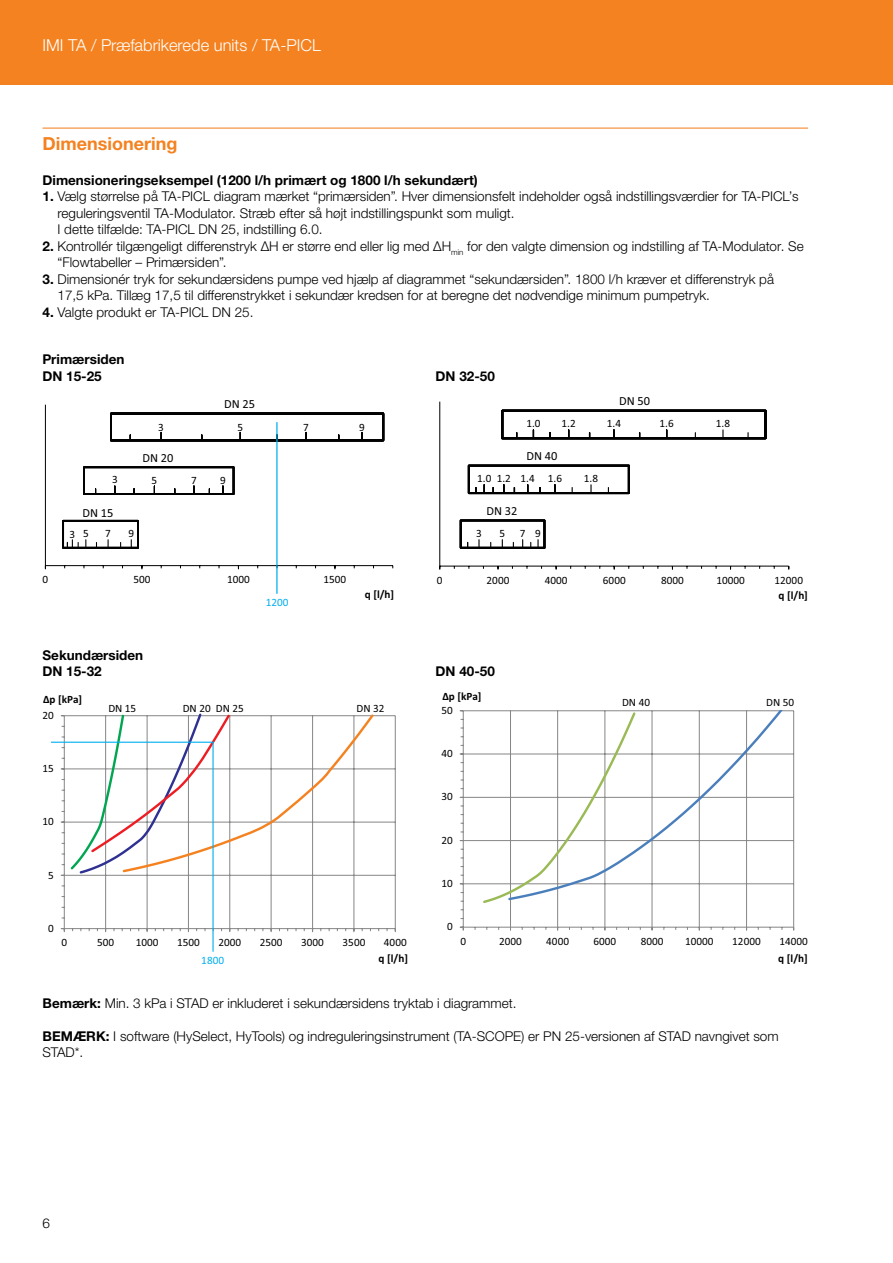
<style>
.page{position:relative;width:893px;height:1263px;background:#fff}
.page>*{position:absolute;margin:0;border:0;box-sizing:border-box;transform-origin:0 0}
.t1{font:700 18px "Helvetica Neue LTW1 G";color:#f58220}
.t2{font:300 16.5px "Helvetica Neue LTW1 G";color:#fff}
.t3{font:300 13.5px/16.5px "Helvetica Neue LTW1 G";color:#000}
.t4{font:700 13.5px/16.5px "Helvetica Neue LTW1 G";color:#000}
.t5{font:12.45px "Calibri";letter-spacing:.005em;color:#010101}
.t6{font:12.45px "Calibri";letter-spacing:.005em;color:#000}
.t7{font:11.25px "Calibri";color:#010101}
.t8{font:11.25px "Calibri";color:#000}
.t9{font:700 11.25px "Calibri";color:#010101}
.t10{font:11.25px "Calibri";color:#00aeef}
.t11{font:700 11.25px "Calibri";color:#000}
.s1{font-weight:700}
</style>
<div class="page">
<div style="left:0;top:0;width:893px;height:85px;background:#f58220"></div>
<hr style="left:43px;top:128px;width:765px;height:1px;background:#f58220">
<hr style="left:45px;top:405px;width:1px;height:161px;background:#010101">
<hr style="left:45px;top:565px;width:348px;height:1px;background:#010101">
<svg style="left:62px;top:412px;width:323px;height:137px"></svg>
<hr style="left:276px;top:422px;width:2px;height:172px;background:#00aeef">
<hr style="left:439px;top:402px;width:1px;height:164px;background:#000">
<hr style="left:440px;top:566px;width:349px;height:1px;background:#000">
<svg style="left:459px;top:409px;width:308px;height:140px"></svg>
<hr style="left:64px;top:715px;width:331px;height:1px;background:#868686">
<hr style="left:64px;top:769px;width:331px;height:1px;background:#868686">
<hr style="left:64px;top:822px;width:331px;height:1px;background:#868686">
<hr style="left:64px;top:875px;width:331px;height:1px;background:#868686">
<hr style="left:395px;top:716px;width:1px;height:212px;background:#868686">
<hr style="left:354px;top:716px;width:1px;height:212px;background:#868686">
<hr style="left:312px;top:716px;width:1px;height:212px;background:#868686">
<hr style="left:271px;top:716px;width:1px;height:212px;background:#868686">
<hr style="left:230px;top:716px;width:1px;height:212px;background:#868686">
<hr style="left:188px;top:716px;width:1px;height:212px;background:#868686">
<hr style="left:147px;top:716px;width:1px;height:212px;background:#868686">
<hr style="left:105px;top:716px;width:1px;height:212px;background:#868686">
<hr style="left:64px;top:716px;width:1px;height:212px;background:#868686">
<hr style="left:64px;top:928px;width:331px;height:1px;background:#868686">
<svg style="left:61px;top:713px;width:315px;height:163px"></svg>
<hr style="left:51px;top:742px;width:163px;height:1px;background:#00aeef">
<hr style="left:212px;top:742px;width:2px;height:210px;background:#00aeef">
<hr style="left:463px;top:710px;width:331px;height:1px;background:#868686">
<hr style="left:463px;top:754px;width:331px;height:1px;background:#868686">
<hr style="left:463px;top:797px;width:331px;height:1px;background:#868686">
<hr style="left:463px;top:840px;width:331px;height:1px;background:#868686">
<hr style="left:463px;top:883px;width:331px;height:1px;background:#868686">
<hr style="left:793px;top:711px;width:1px;height:216px;background:#868686">
<hr style="left:746px;top:711px;width:1px;height:216px;background:#868686">
<hr style="left:699px;top:711px;width:1px;height:216px;background:#868686">
<hr style="left:652px;top:711px;width:1px;height:216px;background:#868686">
<hr style="left:605px;top:711px;width:1px;height:216px;background:#868686">
<hr style="left:557px;top:711px;width:1px;height:216px;background:#868686">
<hr style="left:510px;top:711px;width:1px;height:216px;background:#868686">
<hr style="left:463px;top:711px;width:1px;height:216px;background:#868686">
<hr style="left:463px;top:927px;width:331px;height:1px;background:#868686">
<svg style="left:481px;top:711px;width:125px;height:194px"></svg>
<svg style="left:507px;top:711px;width:283px;height:191px"></svg>
<p class="t2" style="left:43px;top:35px;width:280px">IMI TA / Præfabrikerede units / TA-PICL</p>
<h1 class="t1" style="left:43px;top:132px;width:136px">Dimensionering</h1>
<p class="t4" style="left:43px;top:172px;width:437px">Dimensioneringseksempel (1200 l/h primært og 1800 l/h sekundært)</p>
<p class="t3" style="left:58px;top:188px;width:742px;text-indent:-15px"><span class="s1">1.</span> Vælg størrelse på TA-PICL diagram mærket “primærsiden”. Hver dimensionsfelt indeholder også indstillingsværdier for TA-PICL’s reguleringsventil TA-Modulator. Stræb efter så højt indstillingspunkt som muligt.<br>I dette tilfælde: TA-PICL DN 25, indstilling 6.0.</p>
<p class="t3" style="left:58px;top:238px;width:748px;text-indent:-15px"><span class="s1">2.</span> Kontrollér tilgængeligt differenstryk ΔH er større end eller lig med ΔH<sub>min</sub> for den valgte dimension og indstilling af TA-Modulator. Se “Flowtabeller – Primærsiden”.</p>
<p class="t3" style="left:58px;top:271px;width:718px;text-indent:-15px"><span class="s1">3.</span> Dimensionér tryk for sekundærsidens pumpe ved hjælp af diagrammet “sekundærsiden”. 1800 l/h kræver et differenstryk på<br>17,5 kPa. Tillæg 17,5 til differenstrykket i sekundær kredsen for at beregne det nødvendige minimum pumpetryk.</p>
<p class="t3" style="left:43px;top:304px;width:213px"><span class="s1">4.</span> Valgte produkt er TA-PICL DN 25.</p>
<p class="t4" style="left:43px;top:351px;width:83px">Primærsiden<br>DN 15-25</p>
<p class="t4" style="left:436px;top:367px;width:61px">DN 32-50</p>
<p class="t5" style="left:224px;top:396px;width:32px">DN 25</p>
<p class="t6" style="left:619px;top:392px;width:32px">DN 50</p>
<p class="t7" style="left:158px;top:419px;width:7px">3</p>
<p class="t7" style="left:237px;top:419px;width:7px">5</p>
<p class="t7" style="left:303px;top:419px;width:7px">7</p>
<p class="t7" style="left:359px;top:419px;width:7px">9</p>
<p class="t8" style="left:526px;top:416px;width:16px">1.0</p>
<p class="t8" style="left:562px;top:416px;width:16px">1.2</p>
<p class="t8" style="left:607px;top:416px;width:16px">1.4</p>
<p class="t8" style="left:660px;top:416px;width:16px">1.6</p>
<p class="t8" style="left:716px;top:416px;width:16px">1.8</p>
<p class="t5" style="left:142px;top:449px;width:32px">DN 20</p>
<p class="t6" style="left:526px;top:447px;width:32px">DN 40</p>
<p class="t7" style="left:112px;top:472px;width:7px">3</p>
<p class="t7" style="left:152px;top:473px;width:7px">5</p>
<p class="t7" style="left:191px;top:473px;width:7px">7</p>
<p class="t7" style="left:220px;top:473px;width:7px">9</p>
<p class="t8" style="left:477px;top:471px;width:16px">1.0</p>
<p class="t8" style="left:497px;top:471px;width:67px">1.2 1.4 1.6</p>
<p class="t8" style="left:584px;top:470px;width:16px">1.8</p>
<p class="t5" style="left:83px;top:504px;width:32px">DN 15</p>
<p class="t6" style="left:486px;top:502px;width:32px">DN 32</p>
<p class="t7" style="left:70px;top:526px;width:7px">3</p>
<p class="t7" style="left:83px;top:525px;width:7px">5</p>
<p class="t7" style="left:105px;top:525px;width:7px">7</p>
<p class="t7" style="left:128px;top:525px;width:7px">9</p>
<p class="t8" style="left:476px;top:525px;width:7px">3</p>
<p class="t8" style="left:499px;top:525px;width:7px">5</p>
<p class="t8" style="left:520px;top:525px;width:23px">7 9</p>
<p class="t7" style="left:43px;top:572px;width:7px">0</p>
<p class="t7" style="left:133px;top:572px;width:19px">500</p>
<p class="t7" style="left:227px;top:572px;width:24px">1000</p>
<p class="t7" style="left:323px;top:572px;width:24px">1500</p>
<p class="t10" style="left:266px;top:594px;width:24px">1200</p>
<p class="t9" style="left:365px;top:586px;width:31px">q [l/h]</p>
<p class="t8" style="left:437px;top:572px;width:7px">0</p>
<p class="t8" style="left:487px;top:572px;width:24px">2000</p>
<p class="t8" style="left:545px;top:572px;width:24px">4000</p>
<p class="t8" style="left:603px;top:572px;width:24px">6000</p>
<p class="t8" style="left:661px;top:572px;width:24px">8000</p>
<p class="t8" style="left:716px;top:572px;width:30px">10000</p>
<p class="t8" style="left:774px;top:572px;width:30px">12000</p>
<p class="t11" style="left:778px;top:587px;width:31px">q [l/h]</p>
<p class="t4" style="left:43px;top:647px;width:102px">Sekundærsiden<br>DN 15-32</p>
<p class="t4" style="left:436px;top:663px;width:61px">DN 40-50</p>
<p class="t9" style="left:43px;top:692px;width:41px">∆p [kPa]</p>
<p class="t7" style="left:43px;top:707px;width:13px">20</p>
<p class="t7" style="left:108px;top:700px;width:29px">DN 15</p>
<p class="t7" style="left:183px;top:700px;width:63px">DN 20 DN 25</p>
<p class="t7" style="left:356px;top:700px;width:29px">DN 32</p>
<p class="t9" style="left:442px;top:689px;width:41px">∆p [kPa]</p>
<p class="t7" style="left:441px;top:702px;width:13px">50</p>
<p class="t7" style="left:622px;top:694px;width:29px">DN 40</p>
<p class="t7" style="left:766px;top:694px;width:29px">DN 50</p>
<p class="t7" style="left:441px;top:746px;width:13px">40</p>
<p class="t7" style="left:43px;top:760px;width:13px">15</p>
<p class="t7" style="left:441px;top:789px;width:13px">30</p>
<p class="t7" style="left:43px;top:814px;width:13px">10</p>
<p class="t7" style="left:441px;top:832px;width:13px">20</p>
<p class="t7" style="left:48px;top:867px;width:7px">5</p>
<p class="t7" style="left:441px;top:875px;width:13px">10</p>
<p class="t7" style="left:48px;top:920px;width:7px">0</p>
<p class="t7" style="left:447px;top:919px;width:7px">0</p>
<p class="t7" style="left:61px;top:935px;width:7px">0</p>
<p class="t7" style="left:97px;top:935px;width:19px">500</p>
<p class="t7" style="left:136px;top:935px;width:24px">1000</p>
<p class="t7" style="left:177px;top:935px;width:24px">1500</p>
<p class="t7" style="left:218px;top:935px;width:24px">2000</p>
<p class="t7" style="left:260px;top:935px;width:24px">2500</p>
<p class="t7" style="left:301px;top:935px;width:24px">3000</p>
<p class="t7" style="left:343px;top:935px;width:24px">3500</p>
<p class="t7" style="left:384px;top:935px;width:24px">4000</p>
<p class="t7" style="left:460px;top:933px;width:7px">0</p>
<p class="t7" style="left:499px;top:933px;width:24px">2000</p>
<p class="t7" style="left:546px;top:933px;width:24px">4000</p>
<p class="t7" style="left:593px;top:933px;width:24px">6000</p>
<p class="t7" style="left:641px;top:933px;width:24px">8000</p>
<p class="t7" style="left:685px;top:933px;width:30px">10000</p>
<p class="t7" style="left:732px;top:933px;width:30px">12000</p>
<p class="t7" style="left:779px;top:933px;width:30px">14000</p>
<p class="t10" style="left:201px;top:952px;width:24px">1800</p>
<p class="t9" style="left:379px;top:951px;width:31px">q [l/h]</p>
<p class="t9" style="left:778px;top:951px;width:31px">q [l/h]</p>
<p class="t3" style="left:43px;top:995px;width:475px"><span class="s1">Bemærk:</span> Min. 3 kPa i STAD er inkluderet i sekundærsidens tryktab i diagrammet.</p>
<p class="t3" style="left:43px;top:1028px;width:738px"><span class="s1">BEMÆRK:</span> I software (HySelect, HyTools) og indreguleringsinstrument (TA-SCOPE) er PN 25-versionen af STAD navngivet som<br>STAD*.</p>
<p class="t3" style="left:43px;top:1215px;width:9px">6</p>
</div>
